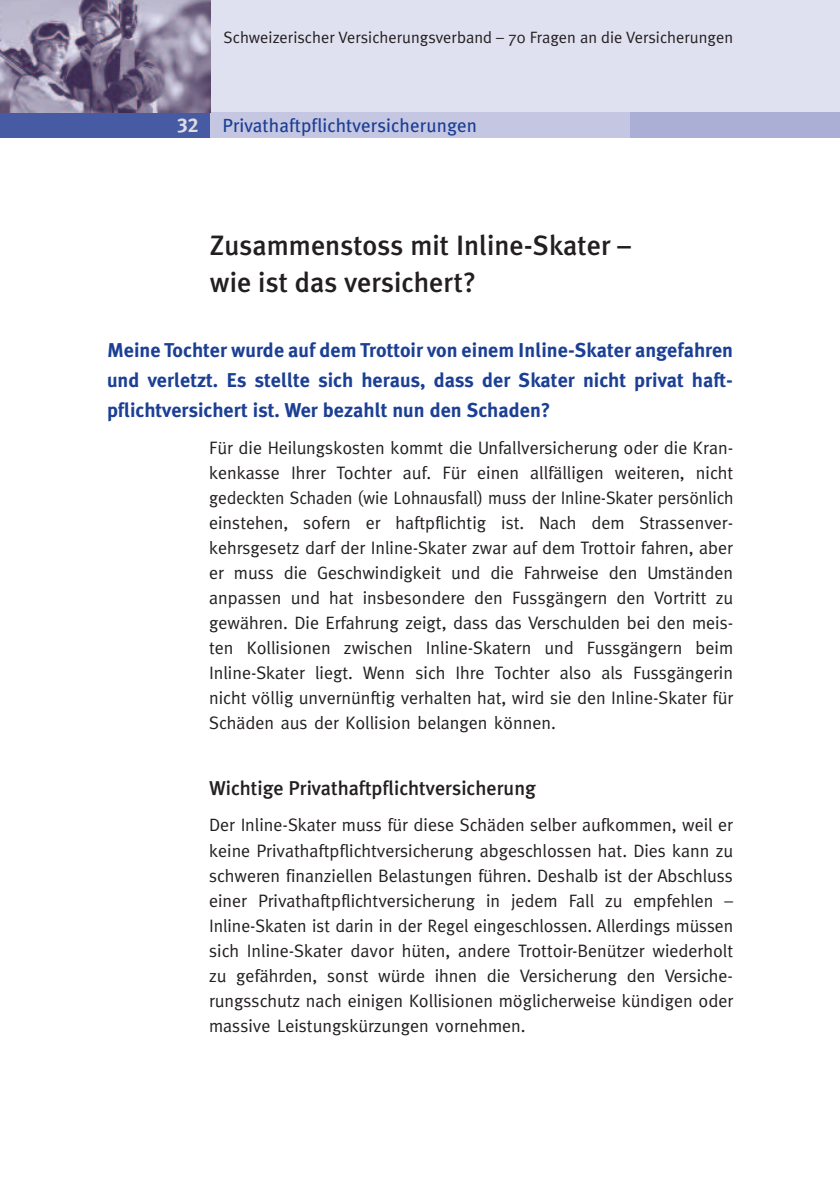
<style>
.page{position:relative;width:840px;height:1191px;background:#fff}
.page>*{position:absolute;margin:0;border:0;box-sizing:border-box;transform-origin:0 0}
.t1{font:500 28px/36.4px "Meta Plus";color:#231f20}
.t2{font:700 20px/30px "Meta Plus";color:#1b3f94;text-align:justify}
.t3{font:500 20px "Meta Plus";color:#231f20}
.t4{font:19px "Meta Plus";letter-spacing:.005em;color:#1b3f94}
.t5{font:18px/25px "Meta";color:#231f20;text-align:justify}
.t6{font:16.4px "Meta Plus Normal";color:#231f20}
.s1{font-family:"Meta Plus Bold Caps";font-size:20px;color:#dcdddf}
</style>
<div class="page">
<div style="left:210px;top:0;width:629px;height:112px;background:#dfe1f0"></div>
<div style="left:210px;top:112px;width:419px;height:25px;background:#c5c6e1"></div>
<div style="left:629px;top:112px;width:210px;height:25px;background:#acafd5"></div>
<div style="left:0;top:112px;width:210px;height:25px;background:#475aa4"></div>
<img style="left:0;top:0;width:210px;height:112px">
<p class="t6" style="left:223px;top:28px;width:510px">Schweizerischer Versicherungsverband – 70 Fragen an die Versicherungen</p>
<p class="t4" style="left:177px;top:114px;width:301px"><span class="s1">32</span> Privathaftpflichtversicherungen</p>
<h1 class="t1" style="left:210px;top:227px;width:422px">Zusammenstoss mit Inline-Skater – wie ist das versichert?</h1>
<p class="t2" style="left:107px;top:335px;width:627px">Meine Tochter wurde auf dem Trottoir von einem Inline-Skater angefahren und verletzt. Es stellte sich heraus, dass der Skater nicht privat haft&shy;pflichtversichert ist. Wer bezahlt nun den Schaden?</p>
<p class="t5" style="left:209px;top:435px;width:525px">Für die Heilungskosten kommt die Unfallversicherung oder die Kran&shy;kenkasse Ihrer Tochter auf. Für einen allfälligen weiteren, nicht gedeckten Schaden (wie Lohnausfall) muss der Inline-Skater persönlich einstehen, sofern er haftpflichtig ist. Nach dem Strassenver&shy;kehrsgesetz darf der Inline-Skater zwar auf dem Trottoir fahren, aber er muss die Geschwindigkeit und die Fahrweise den Umständen anpassen und hat insbesondere den Fussgängern den Vortritt zu gewähren. Die Erfahrung zeigt, dass das Verschulden bei den meis&shy;ten Kollisionen zwischen Inline-Skatern und Fussgängern beim Inline-Skater liegt. Wenn sich Ihre Tochter also als Fussgängerin nicht völlig unvernünftig verhalten hat, wird sie den Inline-Skater für Schäden aus der Kollision belangen können.</p>
<p class="t3" style="left:209px;top:776px;width:328px">Wichtige Privathaftpflichtversicherung</p>
<p class="t5" style="left:209px;top:812px;width:525px">Der Inline-Skater muss für diese Schäden selber aufkommen, weil er keine Privathaftpflichtversicherung abgeschlossen hat. Dies kann zu schweren finanziellen Belastungen führen. Deshalb ist der Abschluss einer Privathaftpflichtversicherung in jedem Fall zu empfehlen – Inline-Skaten ist darin in der Regel eingeschlossen. Allerdings müssen sich Inline-Skater davor hüten, andere Trottoir-Benützer wiederholt zu gefährden, sonst würde ihnen die Versicherung den Versiche&shy;rungsschutz nach einigen Kollisionen möglicherweise kündigen oder massive Leistungskürzungen vornehmen.</p>
</div>
